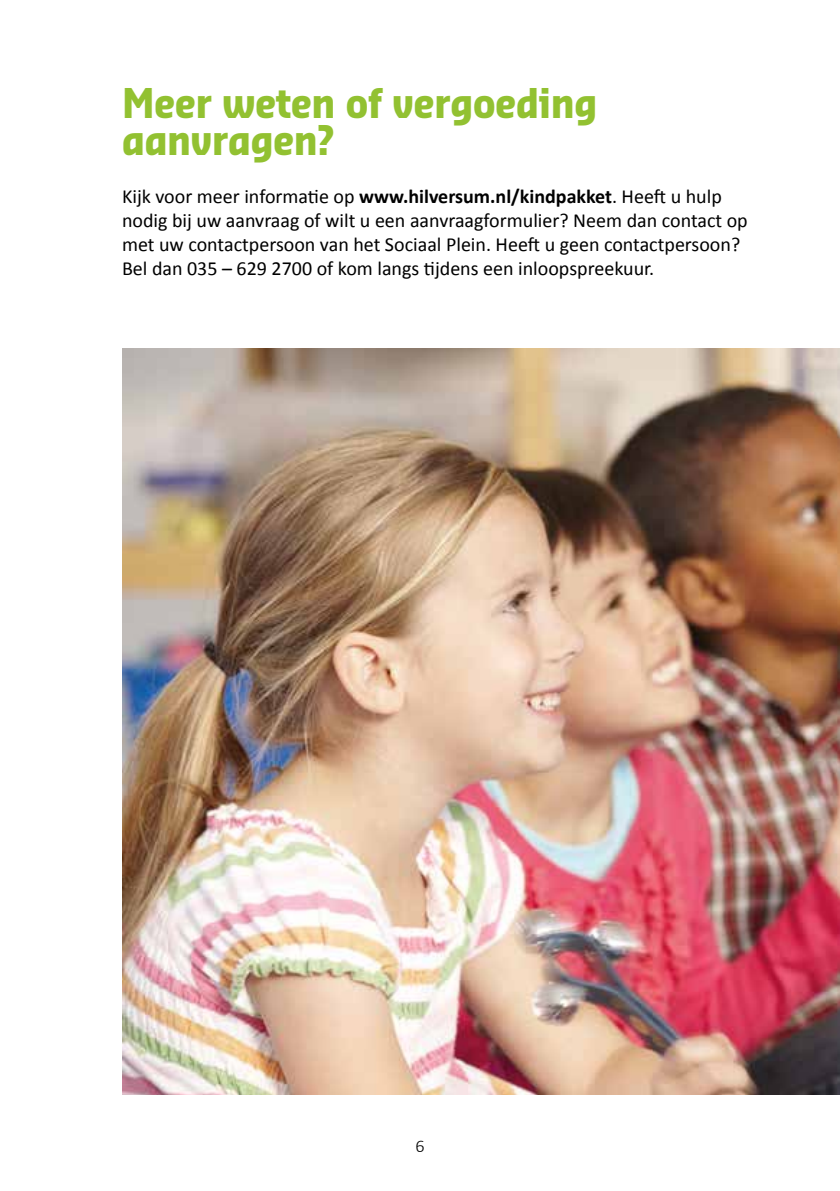
<style>
.page{position:relative;width:840px;height:1191px;background:#fff}
.page>*{position:absolute;margin:0;border:0;box-sizing:border-box;transform-origin:0 0}
.t1{font:700 40px/37.4px "Sansa Con Pro";color:#92c131}
.t2{font:20px/24px "Calibri";color:#000}
.t3{font:300 18px "Calibri";color:#000}
.s1{font-weight:700}
</style>
<div class="page">
<img style="left:122px;top:349px;width:717px;height:745px">
<h1 class="t1" style="left:122px;top:83px;width:476px">Meer weten of vergoeding aanvragen?</h1>
<p class="t2" style="left:122px;top:184px;width:627px">Kijk voor meer informatie op <span class="s1">www.hilversum.nl/kindpakket</span>. Heeft u hulp nodig bij uw aanvraag of wilt u een aanvraagformulier? Neem dan contact op met uw contactpersoon van het Sociaal Plein. Heeft u geen contactpersoon?<br>Bel dan 035 – 629 2700 of kom langs tijdens een inloopspreekuur.</p>
<p class="t3" style="left:415px;top:1134px;width:11px">6</p>
</div>
